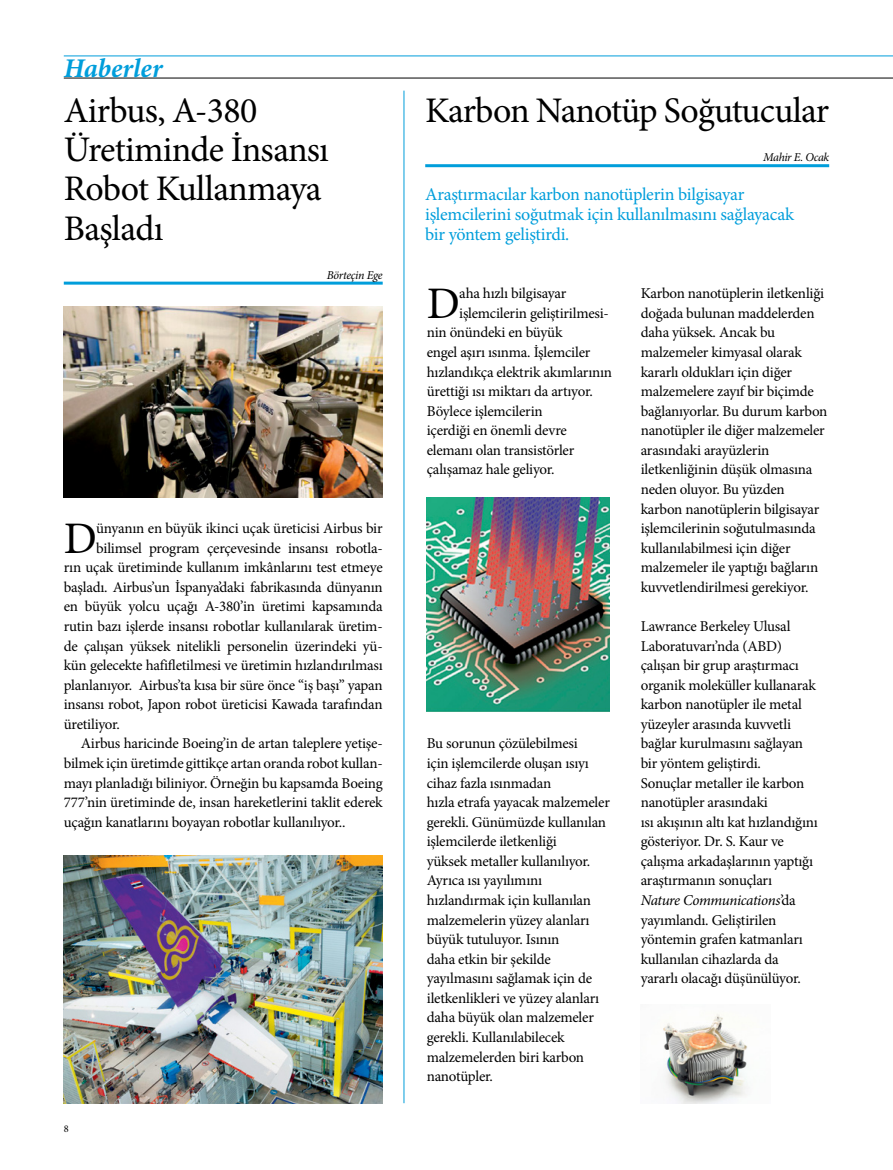
<style>
.page{position:relative;width:893px;height:1170px;background:#fff}
.page>*{position:absolute;margin:0;border:0;box-sizing:border-box;transform-origin:0 0}
.t1{font:45.15px "Minion Pro";color:#000}
.t2{font:36px/39.2px "Minion Pro";letter-spacing:-.025em;color:#000}
.t3{font:italic 700 27px "Minion Pro";color:#009edb}
.t4{font:18px/19.5px "Minion Pro";letter-spacing:-.015em;color:#009edb}
.t5{font:15px/19.5px "Minion Pro";letter-spacing:-.015em;color:#000}
.t6{font:italic 12px "Minion Pro";letter-spacing:-.03em;color:#000}
.t7{font:10.35px "Minion Pro";color:#000}
.s1{font-style:italic}
</style>
<div class="page">
<hr style="left:64px;top:78px;width:829px;height:1px;background:#000">
<hr style="left:64px;top:56px;width:829px;height:1px;background:#009edb">
<hr style="left:64px;top:281px;width:319px;height:3px;background:#009edb">
<hr style="left:404px;top:91px;width:1px;height:1012px;background:#009edb">
<img style="left:64px;top:306px;width:319px;height:192px">
<img style="left:64px;top:855px;width:319px;height:248px">
<hr style="left:425px;top:164px;width:404px;height:3px;background:#009edb">
<img style="left:427px;top:498px;width:183px;height:213px">
<img style="left:663px;top:1013px;width:85px;height:90px">
<h3 class="t3" style="left:64px;top:49px;width:100px">Haberler</h3>
<h2 class="t2" style="left:64px;top:91px;width:267px">Airbus, A-380<br>Üretiminde İnsansı<br>Robot Kullanmaya<br>Başladı</h2>
<p class="t6" style="left:327px;top:266px;width:57px">Börteçin Ege</p>
<h1 class="t1" style="left:64px;top:508px;width:35px">D</h1>
<p class="t5" style="left:96px;top:518px;width:288px">ünyanın en büyük ikinci uçak üreticisi Airbus bir</p>
<p class="t5" style="left:96px;top:538px;width:288px">bilimsel program çerçevesinde insansı robotla-</p>
<p class="t5" style="left:64px;top:557px;width:320px">rın uçak üretiminde kullanım imkânlarını test etmeye</p>
<p class="t5" style="left:64px;top:577px;width:320px">başladı. Airbus’un İspanya’daki fabrikasında dünyanın</p>
<p class="t5" style="left:64px;top:597px;width:320px">en büyük yolcu uçağı A-380’in üretimi kapsamında</p>
<p class="t5" style="left:64px;top:616px;width:320px">rutin bazı işlerde insansı robotlar kullanılarak üretim-</p>
<p class="t5" style="left:64px;top:636px;width:320px">de çalışan yüksek nitelikli personelin üzerindeki yü-</p>
<p class="t5" style="left:64px;top:655px;width:320px">kün gelecekte hafifletilmesi ve üretimin hızlandırılması</p>
<p class="t5" style="left:64px;top:675px;width:320px">planlanıyor. Airbus’ta kısa bir süre önce “iş başı” yapan</p>
<p class="t5" style="left:64px;top:694px;width:320px">insansı robot, Japon robot üreticisi Kawada tarafından</p>
<p class="t5" style="left:64px;top:714px;width:58px">üretiliyor.</p>
<p class="t5" style="left:81px;top:733px;width:303px">Airbus haricinde Boeing’in de artan taleplere yetişe-</p>
<p class="t5" style="left:64px;top:753px;width:320px">bilmek için üretimde gittikçe artan oranda robot kullan-</p>
<p class="t5" style="left:64px;top:773px;width:320px">mayı planladığı biliniyor. Örneğin bu kapsamda Boeing</p>
<p class="t5" style="left:64px;top:792px;width:320px">777’nin üretiminde de, insan hareketlerini taklit ederek</p>
<p class="t5" style="left:64px;top:812px;width:283px">uçağın kanatlarını boyayan robotlar kullanılıyor..</p>
<p class="t7" style="left:64px;top:1121px;width:6px">8</p>
<h2 class="t2" style="left:425px;top:91px;width:405px">Karbon Nanotüp Soğutucular</h2>
<p class="t6" style="left:763px;top:149px;width:67px">Mahir E. Ocak</p>
<p class="t4" style="left:425px;top:185px;width:370px">Araştırmacılar karbon nanotüplerin bilgisayar işlemcilerini soğutmak için kullanılmasını sağlayacak bir yöntem geliştirdi.</p>
<h1 class="t1" style="left:427px;top:273px;width:35px">D</h1>
<p class="t5" style="left:459px;top:284px;width:109px">aha hızlı bilgisayar</p>
<p class="t5" style="left:459px;top:303px;width:151px">işlemcilerin geliştirilmesi-</p>
<p class="t5" style="left:427px;top:323px;width:137px">nin önündeki en büyük</p>
<p class="t5" style="left:427px;top:342px;width:165px">engel aşırı ısınma. İşlemciler</p>
<p class="t5" style="left:427px;top:362px;width:187px">hızlandıkça elektrik akımlarının</p>
<p class="t5" style="left:427px;top:381px;width:168px">ürettiği ısı miktarı da artıyor.</p>
<p class="t5" style="left:427px;top:401px;width:117px">Böylece işlemcilerin</p>
<p class="t5" style="left:427px;top:421px;width:142px">içerdiği en önemli devre</p>
<p class="t5" style="left:427px;top:440px;width:149px">elemanı olan transistörler</p>
<p class="t5" style="left:427px;top:460px;width:129px">çalışamaz hale geliyor.</p>
<p class="t5" style="left:427px;top:733px;width:185px">Bu sorunun çözülebilmesi<br>için işlemcilerde oluşan ısıyı cihaz fazla ısınmadan<br>hızla etrafa yayacak malzemeler gerekli. Günümüzde kullanılan işlemcilerde iletkenliği<br>yüksek metaller kullanılıyor.<br>Ayrıca ısı yayılımını hızlandırmak için kullanılan malzemelerin yüzey alanları büyük tutuluyor. Isının<br>daha etkin bir şekilde yayılmasını sağlamak için de iletkenlikleri ve yüzey alanları daha büyük olan malzemeler gerekli. Kullanılabilecek malzemelerden biri karbon nanotüpler.</p>
<p class="t5" style="left:641px;top:284px;width:188px">Karbon nanotüplerin iletkenliği doğada bulunan maddelerden daha yüksek. Ancak bu malzemeler kimyasal olarak kararlı oldukları için diğer malzemelere zayıf bir biçimde bağlanıyorlar. Bu durum karbon nanotüpler ile diğer malzemeler arasındaki arayüzlerin iletkenliğinin düşük olmasına neden oluyor. Bu yüzden karbon nanotüplerin bilgisayar işlemcilerinin soğutulmasında kullanılabilmesi için diğer malzemeler ile yaptığı bağların kuvvetlendirilmesi gerekiyor.</p>
<p class="t5" style="left:641px;top:616px;width:179px">Lawrance Berkeley Ulusal<br>Laboratuvarı’nda (ABD) çalışan bir grup araştırmacı organik moleküller kullanarak karbon nanotüpler ile metal yüzeyler arasında kuvvetli bağlar kurulmasını sağlayan bir yöntem geliştirdi.<br>Sonuçlar metaller ile karbon nanotüpler arasındaki<br>ısı akışının altı kat hızlandığını gösteriyor. Dr. S. Kaur ve çalışma arkadaşlarının yaptığı araştırmanın sonuçları<br><span class="s1">Nature Communications</span>’da yayımlandı. Geliştirilen yöntemin grafen katmanları kullanılan cihazlarda da yararlı olacağı düşünülüyor.</p>
</div>
